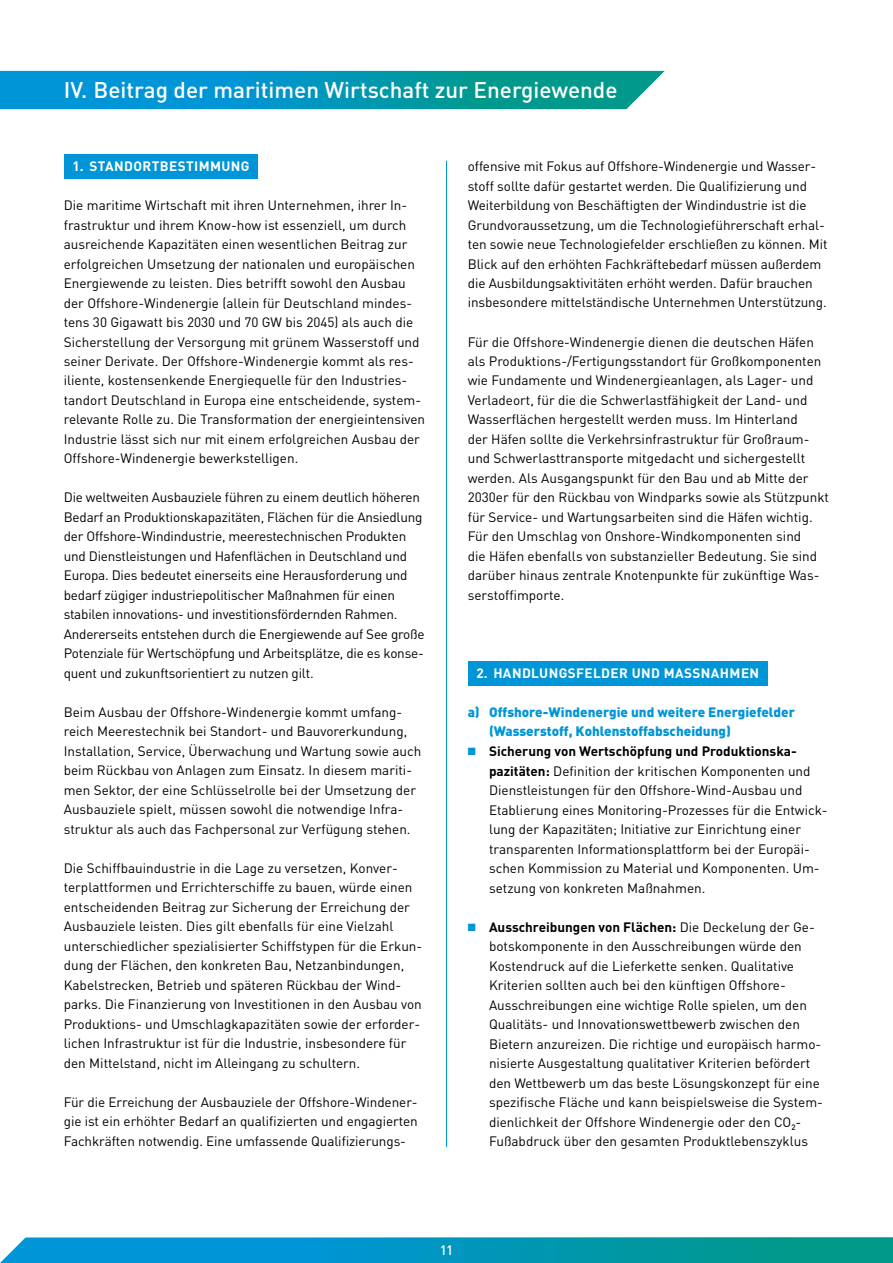
<style>
.page{position:relative;width:893px;height:1263px;background:#fff}
.page>*{position:absolute;margin:0;border:0;box-sizing:border-box;transform-origin:0 0}
.t1{font:500 22.5px "DIN Pro";color:#fff}
.t2{font:13.5px/19.5px "DIN Pro";color:#000}
.t3{font:900 13.5px/19.5px "DIN Pro";color:#0095d7}
.t4{font:700 13.5px "DIN Pro";letter-spacing:.03em;color:#fff}
.t5{font:500 13.5px "DIN Pro";color:#fff}
.s1{color:#0095d7}
.s2{font-weight:700}
</style>
<div class="page">
<svg style="left:0;top:71px;width:665px;height:38px;background:#0799b7"></svg>
<svg style="left:0;top:1237px;width:893px;height:26px;background:#0799ba"></svg>
<div style="left:64px;top:154px;width:194px;height:24px;background:#0095d7"></div>
<div style="left:468px;top:661px;width:299px;height:24px;background:#0095d7"></div>
<hr style="left:446px;top:161px;width:1px;height:986px;background:#0095d7">
<h1 class="t1" style="left:64px;top:75px;width:555px">IV. Beitrag der maritimen Wirtschaft zur Energiewende</h1>
<p class="t4" style="left:72px;top:157px;width:179px">1. STANDORTBESTIMMUNG</p>
<p class="t2" style="left:64px;top:195px;width:363px">Die maritime Wirtschaft mit ihren Unternehmen, ihrer In&shy;frastruktur und ihrem Know-how ist essenziell, um durch ausreichende Kapazitäten einen wesentlichen Beitrag zur erfolgreichen Umsetzung der nationalen und europäischen Energiewende zu leisten. Dies betrifft sowohl den Ausbau der Offshore-Windenergie (allein für Deutschland mindes&shy;tens 30 Gigawatt bis 2030 und 70 GW bis 2045) als auch die Sicherstellung der Versorgung mit grünem Wasserstoff und seiner Derivate. Der Offshore-Windenergie kommt als res&shy;iliente, kostensenkende Energiequelle für den Industries&shy;tandort Deutschland in Europa eine entscheidende, system&shy;relevante Rolle zu. Die Transformation der energieintensiven Industrie lässt sich nur mit einem erfolgreichen Ausbau der Offshore-Windenergie bewerkstelligen.</p>
<p class="t2" style="left:64px;top:487px;width:362px">Die weltweiten Ausbauziele führen zu einem deutlich höheren Bedarf an Produktionskapazitäten, Flächen für die Ansiedlung der Offshore-Windindustrie, meerestechnischen Produkten und Dienstleistungen und Hafenflächen in Deutschland und Europa. Dies bedeutet einerseits eine Herausforderung und bedarf zügiger industriepolitischer Maßnahmen für einen stabilen innovations- und investitionsfördernden Rahmen.<br>Andererseits entstehen durch die Energiewende auf See große Potenziale für Wertschöpfung und Arbeitsplätze, die es konse&shy;quent und zukunftsorientiert zu nutzen gilt.</p>
<p class="t2" style="left:64px;top:702px;width:359px">Beim Ausbau der Offshore-Windenergie kommt umfang&shy;reich Meerestechnik bei Standort- und Bauvorerkundung, Installation, Service, Überwachung und Wartung sowie auch beim Rückbau von Anlagen zum Einsatz. In diesem mariti&shy;men Sektor, der eine Schlüsselrolle bei der Umsetzung der Ausbauziele spielt, müssen sowohl die notwendige Infra&shy;struktur als auch das Fachpersonal zur Verfügung stehen.</p>
<p class="t2" style="left:64px;top:858px;width:360px">Die Schiffbauindustrie in die Lage zu versetzen, Konver&shy;terplattformen und Errichterschiffe zu bauen, würde einen entscheidenden Beitrag zur Sicherung der Erreichung der Ausbauziele leisten. Dies gilt ebenfalls für eine Vielzahl unterschiedlicher spezialisierter Schiffstypen für die Erkun&shy;dung der Flächen, den konkreten Bau, Netzanbindungen, Kabelstrecken, Betrieb und späteren Rückbau der Wind&shy;parks. Die Finanzierung von Investitionen in den Ausbau von Produktions- und Umschlagkapazitäten sowie der erforder&shy;lichen Infrastruktur ist für die Industrie, insbesondere für den Mittelstand, nicht im Alleingang zu schultern.</p>
<p class="t2" style="left:64px;top:1092px;width:356px;text-align:justify">Für die Erreichung der Ausbauziele der Offshore-Windener&shy;gie ist ein erhöhter Bedarf an qualifizierten und engagierten Fachkräften notwendig. Eine umfassende Qualifizierungs-</p>
<p class="t2" style="left:468px;top:156px;width:361px">offensive mit Fokus auf Offshore-Windenergie und Wasser&shy;stoff sollte dafür gestartet werden. Die Qualifizierung und Weiterbildung von Beschäftigten der Windindustrie ist die Grundvoraussetzung, um die Technologieführerschaft erhal&shy;ten sowie neue Technologiefelder erschließen zu können. Mit Blick auf den erhöhten Fachkräftebedarf müssen außerdem die Ausbildungsaktivitäten erhöht werden. Dafür brauchen insbesondere mittelständische Unternehmen Unterstützung.</p>
<p class="t2" style="left:468px;top:331px;width:363px">Für die Offshore-Windenergie dienen die deutschen Häfen als Produktions-/Fertigungsstandort für Großkomponenten wie Fundamente und Windenergieanlagen, als Lager- und Verladeort, für die die Schwerlastfähigkeit der Land- und Wasserflächen hergestellt werden muss. Im Hinterland<br>der Häfen sollte die Verkehrsinfrastruktur für Großraum&shy;und Schwerlasttransporte mitgedacht und sichergestellt werden. Als Ausgangspunkt für den Bau und ab Mitte der 2030er für den Rückbau von Windparks sowie als Stützpunkt für Service- und Wartungsarbeiten sind die Häfen wichtig.<br>Für den Umschlag von Onshore-Windkomponenten sind<br>die Häfen ebenfalls von substanzieller Bedeutung. Sie sind darüber hinaus zentrale Knotenpunkte für zukünftige Was&shy;serstoffimporte.</p>
<p class="t4" style="left:476px;top:664px;width:284px">2. HANDLUNGSFELDER UND MASSNAHMEN</p>
<p class="t3" style="left:489px;top:702px;width:308px;text-indent:-21px">a) Offshore-Windenergie und weitere Energiefelder (Wasserstoff, Kohlenstoffabscheidung)</p>
<p class="t2" style="left:489px;top:741px;width:340px;text-indent:-21px"><span class="s1">■</span> <span class="s2">Sicherung von Wertschöpfung und Produktionska&shy;pazitäten:</span> Definition der kritischen Komponenten und Dienstleistungen für den Offshore-Wind-Ausbau und Etablierung eines Monitoring-Prozesses für die Entwick&shy;lung der Kapazitäten; Initiative zur Einrichtung einer transparenten Informationsplattform bei der Europäi&shy;schen Kommission zu Material und Komponenten. Um&shy;setzung von konkreten Maßnahmen.</p>
<p class="t2" style="left:489px;top:916px;width:335px;text-indent:-21px"><span class="s1">■</span> <span class="s2">Ausschreibungen von Flächen:</span> Die Deckelung der Ge&shy;botskomponente in den Ausschreibungen würde den Kostendruck auf die Lieferkette senken. Qualitative Kriterien sollten auch bei den künftigen Offshore-Ausschreibungen eine wichtige Rolle spielen, um den Qualitäts- und Innovationswettbewerb zwischen den Bietern anzureizen. Die richtige und europäisch harmo&shy;nisierte Ausgestaltung qualitativer Kriterien befördert den Wettbewerb um das beste Lösungskonzept für eine spezifische Fläche und kann beispielsweise die System&shy;dienlichkeit der Offshore Windenergie oder den CO<sub>2</sub>- Fußabdruck über den gesamten Produktlebenszyklus</p>
<p class="t5" style="left:440px;top:1240px;width:15px">11</p>
</div>
